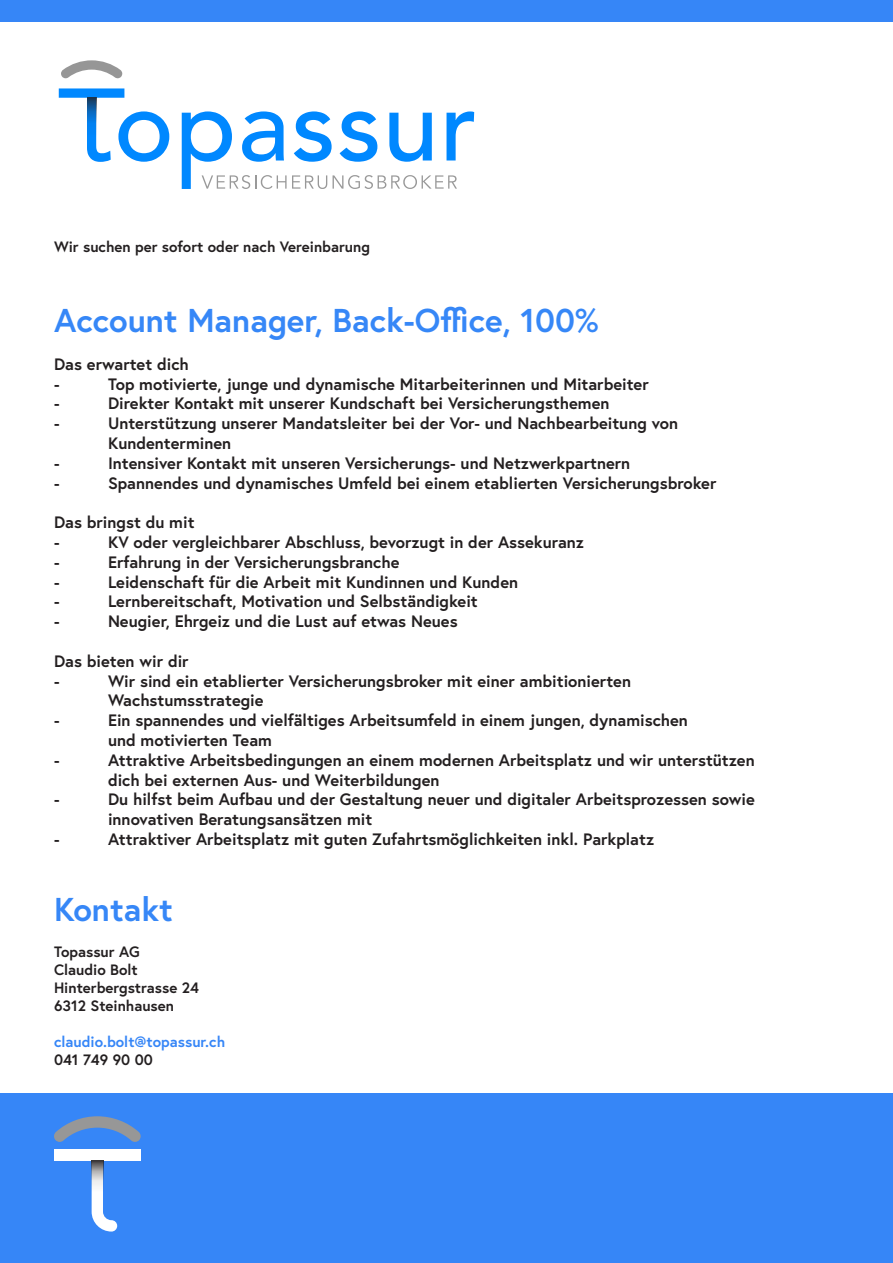
<style>
.page{position:relative;width:893px;height:1263px;background:#fff}
.page>*{position:absolute;margin:0;border:0;box-sizing:border-box;transform-origin:0 0}
.t1{font:700 33px "Europa";color:#3687f7}
.t2{font:700 16.5px/19.8px "Europa";color:#231f20}
.t3{font:700 15px "Europa";color:#231f20}
.t4{font:700 15px "Europa";color:#3686f7}
</style>
<div class="page">
<div style="left:0;top:1094px;width:893px;height:169px;background:#3686f7"></div>
<svg style="left:54px;top:1116px;width:87px;height:26px"></svg>
<div style="left:55px;top:1149px;width:86px;height:11px;background:#fff"></div>
<svg style="left:92px;top:1160px;width:25px;height:71px"></svg>
<svg style="left:92px;top:1160px;width:11px;height:32px"></svg>
<div style="left:0;top:0;width:893px;height:21px;background:#3686f7"></div>
<svg style="left:61px;top:60px;width:61px;height:19px"></svg>
<svg style="left:59px;top:88px;width:110px;height:74px"></svg>
<svg style="left:182px;top:111px;width:292px;height:78px"></svg>
<p class="t3" style="left:54px;top:236px;width:317px">Wir suchen per sofort oder nach Vereinbarung</p>
<p class="t1" style="left:54px;top:298px;width:546px">Account Manager, Back-Office, 100%</p>
<p class="t2" style="left:54px;top:354px;width:136px">Das erwartet dich</p>
<p class="t2" style="left:54px;top:373px;width:7px">-</p>
<p class="t2" style="left:108px;top:373px;width:542px">Top motivierte, junge und dynamische Mitarbeiterinnen und Mitarbeiter</p>
<p class="t2" style="left:54px;top:393px;width:7px">-</p>
<p class="t2" style="left:108px;top:393px;width:503px">Direkter Kontakt mit unserer Kundschaft bei Versicherungsthemen</p>
<p class="t2" style="left:54px;top:413px;width:7px">-</p>
<p class="t2" style="left:108px;top:413px;width:572px">Unterstützung unserer Mandatsleiter bei der Vor- und Nachbearbeitung von</p>
<p class="t2" style="left:108px;top:433px;width:125px">Kundenterminen</p>
<p class="t2" style="left:54px;top:453px;width:7px">-</p>
<p class="t2" style="left:108px;top:453px;width:524px">Intensiver Kontakt mit unseren Versicherungs- und Netzwerkpartnern</p>
<p class="t2" style="left:54px;top:472px;width:7px">-</p>
<p class="t2" style="left:108px;top:472px;width:610px">Spannendes und dynamisches Umfeld bei einem etablierten Versicherungsbroker</p>
<p class="t2" style="left:54px;top:512px;width:142px">Das bringst du mit</p>
<p class="t2" style="left:54px;top:532px;width:7px">-</p>
<p class="t2" style="left:108px;top:532px;width:478px">KV oder vergleichbarer Abschluss, bevorzugt in der Assekuranz</p>
<p class="t2" style="left:54px;top:552px;width:7px">-</p>
<p class="t2" style="left:108px;top:552px;width:293px">Erfahrung in der Versicherungsbranche</p>
<p class="t2" style="left:54px;top:571px;width:7px">-</p>
<p class="t2" style="left:108px;top:571px;width:412px">Leidenschaft für die Arbeit mit Kundinnen und Kunden</p>
<p class="t2" style="left:54px;top:591px;width:7px">-</p>
<p class="t2" style="left:108px;top:591px;width:371px">Lernbereitschaft, Motivation und Selbständigkeit</p>
<p class="t2" style="left:54px;top:611px;width:7px">-</p>
<p class="t2" style="left:108px;top:611px;width:351px">Neugier, Ehrgeiz und die Lust auf etwas Neues</p>
<p class="t2" style="left:54px;top:651px;width:136px">Das bieten wir dir</p>
<p class="t2" style="left:54px;top:670px;width:7px">-</p>
<p class="t2" style="left:108px;top:670px;width:524px">Wir sind ein etablierter Versicherungsbroker mit einer ambitionierten</p>
<p class="t2" style="left:108px;top:690px;width:157px">Wachstumsstrategie</p>
<p class="t2" style="left:54px;top:710px;width:7px">-</p>
<p class="t2" style="left:108px;top:710px;width:581px">Ein spannendes und vielfältiges Arbeitsumfeld in einem jungen, dynamischen</p>
<p class="t2" style="left:108px;top:730px;width:165px">und motivierten Team</p>
<p class="t2" style="left:54px;top:750px;width:7px">-</p>
<p class="t2" style="left:108px;top:750px;width:648px">Attraktive Arbeitsbedingungen an einem modernen Arbeitsplatz und wir unterstützen dich bei externen Aus- und Weiterbildungen</p>
<p class="t2" style="left:54px;top:789px;width:7px">-</p>
<p class="t2" style="left:108px;top:789px;width:648px">Du hilfst beim Aufbau und der Gestaltung neuer und digitaler Arbeitsprozessen sowie innovativen Beratungsansätzen mit</p>
<p class="t2" style="left:54px;top:829px;width:7px">-</p>
<p class="t2" style="left:108px;top:829px;width:548px">Attraktiver Arbeitsplatz mit guten Zufahrtsmöglichkeiten inkl. Parkplatz</p>
<p class="t1" style="left:54px;top:886px;width:120px">Kontakt</p>
<p class="t3" style="left:54px;top:941px;width:87px">Topassur AG</p>
<p class="t3" style="left:54px;top:959px;width:85px">Claudio Bolt</p>
<p class="t3" style="left:54px;top:977px;width:146px">Hinterbergstrasse 24</p>
<p class="t3" style="left:54px;top:995px;width:122px">6312 Steinhausen</p>
<p class="t4" style="left:54px;top:1031px;width:173px">claudio.bolt@topassur.ch</p>
<p class="t3" style="left:54px;top:1049px;width:100px">041 749 90 00</p>
</div>
